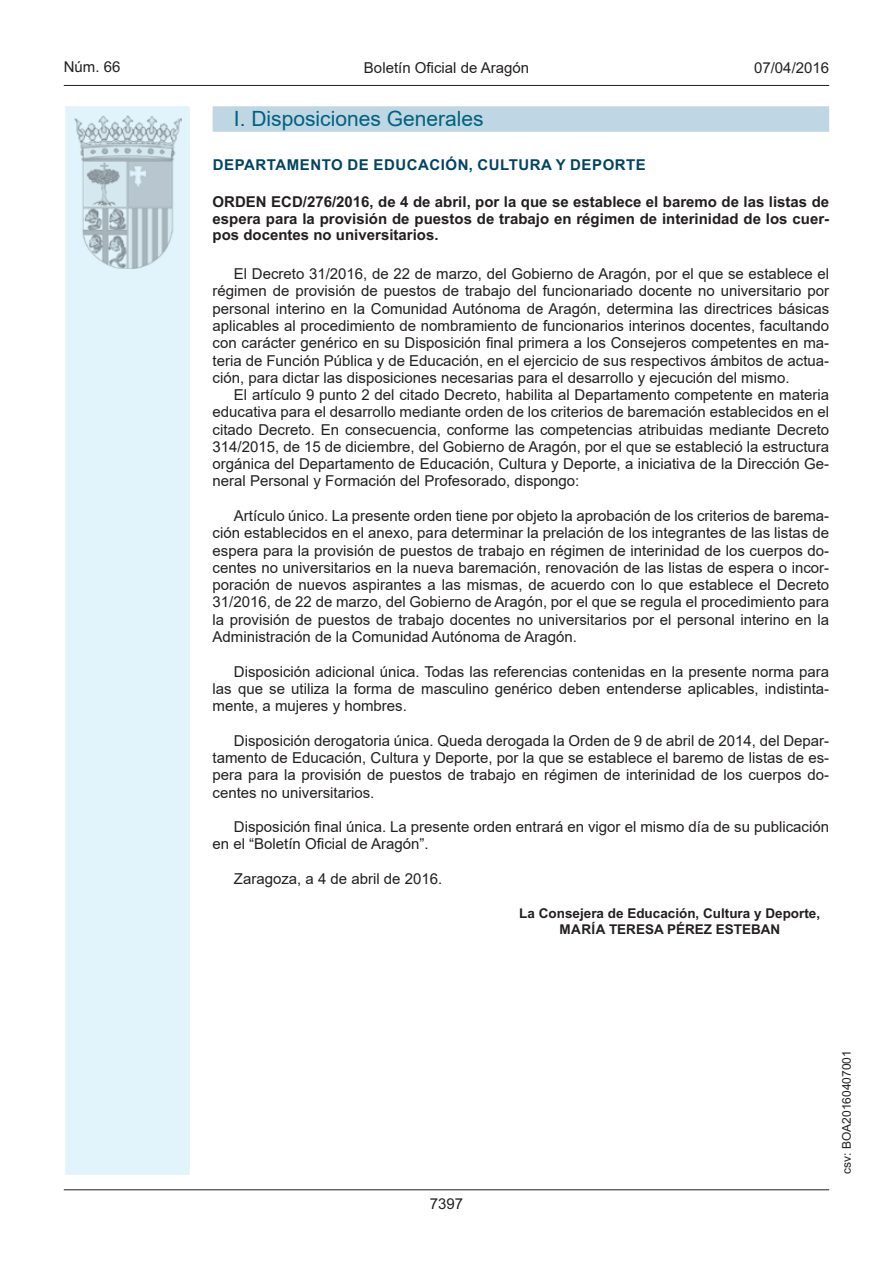
<style>
.page{position:relative;width:893px;height:1263px;background:#fff}
.page>*{position:absolute;margin:0;border:0;box-sizing:border-box;transform-origin:0 0}
.t1{font:21px "Arial MT2";color:#006180}
.t2{font:15px/17.2px "Arial MT2";color:#231f20;text-align:justify}
.t3{font:700 15px/16.5px "Arial";color:#231f20;text-align:justify}
.t4{font:700 15px "Arial";letter-spacing:.035em;color:#004462}
.t5{font:15px "Arial";color:#231f20}
.t6{font:700 13.5px/16.5px "Arial";color:#231f20;text-align:center}
.t7{font:12px "Arial";color:#231f20}
</style>
<div class="page">
<hr style="left:64px;top:85px;width:765px;height:1px;background:#231f20">
<div style="left:64px;top:105px;width:127px;height:1071px;background:#e1f4fc;border:2px solid #fff"></div>
<img style="left:75px;top:115px;width:106px;height:153px">
<hr style="left:64px;top:1189px;width:765px;height:1px;background:#231f20">
<div style="left:213px;top:106px;width:616px;height:26px;background:#bfd6e3"></div>
<p class="t5" style="left:64px;top:57px;width:58px">Núm. 66</p>
<p class="t2" style="left:364px;top:59px;width:167px">Boletín Oficial de Aragón</p>
<p class="t5" style="left:754px;top:57px;width:77px">07/04/2016</p>
<h1 class="t1" style="left:234px;top:104px;width:251px">I. Disposiciones Generales</h1>
<p class="t4" style="left:213px;top:154px;width:435px">DEPARTAMENTO DE EDUCACIÓN, CULTURA Y DEPORTE</p>
<p class="t3" style="left:213px;top:194px;width:618px">ORDEN ECD/276/2016, de 4 de abril, por la que se establece el baremo de las listas de espera para la provisión de puestos de trabajo en régimen de interinidad de los cuer&shy;pos docentes no universitarios.</p>
<p class="t2" style="left:213px;top:265px;width:618px;text-indent:21px">El Decreto 31/2016, de 22 de marzo, del Gobierno de Aragón, por el que se establece el régimen de provisión de puestos de trabajo del funcionariado docente no universitario por personal interino en la Comunidad Autónoma de Aragón, determina las directrices básicas aplicables al procedimiento de nombramiento de funcionarios interinos docentes, facultando con carácter genérico en su Disposición final primera a los Consejeros competentes en ma&shy;teria de Función Pública y de Educación, en el ejercicio de sus respectivos ámbitos de actua&shy;ción, para dictar las disposiciones necesarias para el desarrollo y ejecución del mismo.</p>
<p class="t2" style="left:213px;top:386px;width:618px;text-indent:21px">El artículo 9 punto 2 del citado Decreto, habilita al Departamento competente en materia educativa para el desarrollo mediante orden de los criterios de baremación establecidos en el citado Decreto. En consecuencia, conforme las competencias atribuidas mediante Decreto 314/2015, de 15 de diciembre, del Gobierno de Aragón, por el que se estableció la estructura orgánica del Departamento de Educación, Cultura y Deporte, a iniciativa de la Dirección Ge&shy;neral Personal y Formación del Profesorado, dispongo:</p>
<p class="t2" style="left:213px;top:507px;width:618px;text-indent:21px">Artículo único. La presente orden tiene por objeto la aprobación de los criterios de barema&shy;ción establecidos en el anexo, para determinar la prelación de los integrantes de las listas de espera para la provisión de puestos de trabajo en régimen de interinidad de los cuerpos do&shy;centes no universitarios en la nueva baremación, renovación de las listas de espera o incor&shy;poración de nuevos aspirantes a las mismas, de acuerdo con lo que establece el Decreto 31/2016, de 22 de marzo, del Gobierno de Aragón, por el que se regula el procedimiento para la provisión de puestos de trabajo docentes no universitarios por el personal interino en la Administración de la Comunidad Autónoma de Aragón.</p>
<p class="t2" style="left:213px;top:662px;width:618px;text-indent:21px">Disposición adicional única. Todas las referencias contenidas en la presente norma para las que se utiliza la forma de masculino genérico deben entenderse aplicables, indistinta&shy;mente, a mujeres y hombres.</p>
<p class="t2" style="left:213px;top:732px;width:618px;text-indent:21px">Disposición derogatoria única. Queda derogada la Orden de 9 de abril de 2014, del Depar&shy;tamento de Educación, Cultura y Deporte, por la que se establece el baremo de listas de es&shy;pera para la provisión de puestos de trabajo en régimen de interinidad de los cuerpos do&shy;centes no universitarios.</p>
<p class="t2" style="left:213px;top:818px;width:618px;text-indent:21px">Disposición final única. La presente orden entrará en vigor el mismo día de su publicación en el “Boletín Oficial de Aragón”.</p>
<p class="t2" style="left:234px;top:870px;width:210px">Zaragoza, a 4 de abril de 2016.</p>
<p class="t6" style="left:519px;top:905px;width:302px">La Consejera de Educación, Cultura y Deporte,<br>MARÍA TERESA PÉREZ ESTEBAN</p>
<p class="t5" style="left:430px;top:1193px;width:35px">7397</p>
<p class="t7" style="left:838px;top:1174px;width:125px;rotate:-90deg">csv: BOA20160407001</p>
</div>
